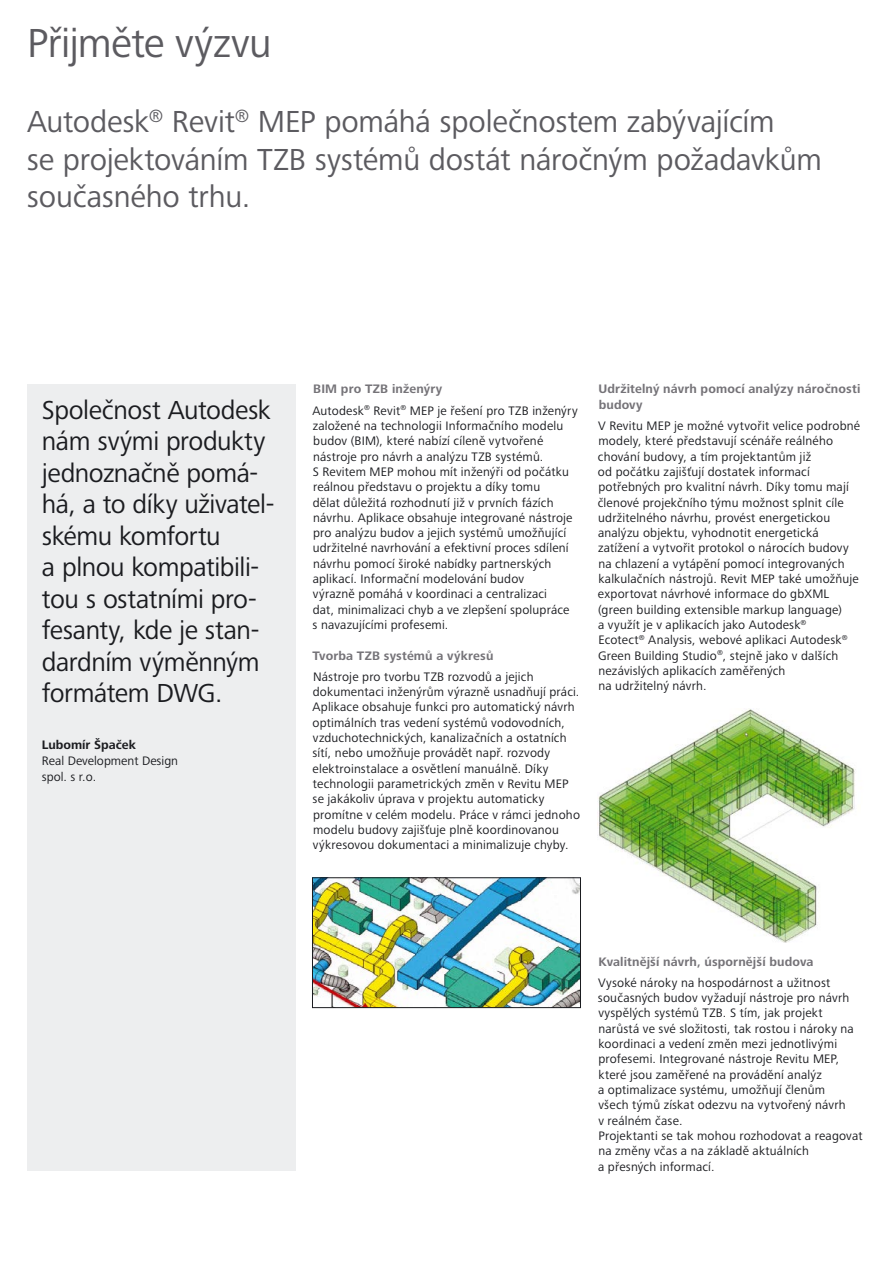
<style>
.page{position:relative;width:893px;height:1263px;background:#fff}
.page>*{position:absolute;margin:0;border:0;box-sizing:border-box;transform-origin:0 0}
.t1{font:42px "Frutiger Next LTW1 G";letter-spacing:-.015em;color:#5c5b60}
.t2{font:31.5px/37.5px "Frutiger Next LTW1 G";letter-spacing:-.01em;color:#5c5b60}
.t3{font:27px/31.5px "Frutiger Next LTW1 G";letter-spacing:-.015em;color:#1b1c20}
.t4{font:12.75px/15.3px "Frutiger Next LTW1 G";letter-spacing:.015em;color:#1b1c20}
.t5{font:700 12.75px/15.3px "Frutiger Next LTW1 G";letter-spacing:.01em;color:#757378}
.t6{font:700 12.75px "Frutiger Next LTW1 G";color:#1b1c20}
.s1{font-weight:700;color:#757378}
</style>
<div class="page">
<div style="left:27px;top:384px;width:268px;height:786px;background:#edeeef"></div>
<img style="left:314px;top:879px;width:265px;height:127px">
<div style="left:312px;top:877px;width:269px;height:131px;border:1px solid #1b1c20"></div>
<img style="left:598px;top:709px;width:258px;height:233px">
<h1 class="t1" style="left:27px;top:19px;width:246px">Přijměte výzvu</h1>
<h2 class="t2" style="left:27px;top:104px;width:796px">Autodesk<sup>®</sup> Revit<sup>®</sup> MEP pomáhá společnostem zabývajícím<br>se projektováním TZB systémů dostát náročným požadavkům současného trhu.</h2>
<h3 class="t3" style="left:42px;top:395px;width:234px">Společnost Autodesk nám svými produkty jednoznačně pomá&shy;há, a to díky uživatel&shy;skému komfortu<br>a plnou kompatibili&shy;tou s ostatními pro&shy;fesanty, kde je stan&shy;dardním výměnným formátem DWG.</h3>
<p class="t6" style="left:42px;top:738px;width:96px">Lubomír Špaček</p>
<p class="t4" style="left:42px;top:753px;width:138px;line-height:15.8px">Real Development Design spol. s r.o.</p>
<p class="t4" style="left:312px;top:379px;width:267px;line-height:21.3px"><span class="s1">BIM pro TZB inženýry<br></span>Autodesk<sup>®</sup> Revit<sup>®</sup> MEP je řešení pro TZB inženýry</p>
<p class="t4" style="left:313px;top:418px;width:261px">založené na technologii Informačního modelu budov (BIM), které nabízí cíleně vytvořené nástroje pro návrh a analýzu TZB systémů.<br>S Revitem MEP mohou mít inženýři od počátku reálnou představu o projektu a díky tomu<br>dělat důležitá rozhodnutí již v prvních fázích návrhu. Aplikace obsahuje integrované nástroje pro analýzu budov a jejich systémů umožňující udržitelné navrhování a efektivní proces sdílení návrhu pomocí široké nabídky partnerských aplikací. Informační modelování budov<br>výrazně pomáhá v koordinaci a centralizaci<br>dat, minimalizaci chyb a ve zlepšení spolupráce s navazujícími profesemi.</p>
<p class="t5" style="left:313px;top:648px;width:182px">Tvorba TZB systémů a výkresů</p>
<p class="t4" style="left:312px;top:669px;width:269px">Nástroje pro tvorbu TZB rozvodů a jejich dokumentaci inženýrům výrazně usnadňují práci.<br>Aplikace obsahuje funkci pro automatický návrh optimálních tras vedení systémů vodovodních, vzduchotechnických, kanalizačních a ostatních sítí, nebo umožňuje provádět např. rozvody elektroinstalace a osvětlení manuálně. Díky technologii parametrických změn v Revitu MEP se jakákoliv úprava v projektu automaticky promítne v celém modelu. Práce v rámci jednoho modelu budovy zajišťuje plně koordinovanou výkresovou dokumentaci a minimalizuje chyby.</p>
<p class="t5" style="left:598px;top:382px;width:263px">Udržitelný návrh pomocí analýzy náročnosti budovy</p>
<p class="t4" style="left:598px;top:418px;width:264px">V Revitu MEP je možné vytvořit velice podrobné modely, které představují scénáře reálného chování budovy, a tím projektantům již<br>od počátku zajišťují dostatek informací potřebných pro kvalitní návrh. Díky tomu mají členové projekčního týmu možnost splnit cíle udržitelného návrhu, provést energetickou analýzu objektu, vyhodnotit energetická zatížení a vytvořit protokol o nárocích budovy na chlazení a vytápění pomocí integrovaných kalkulačních nástrojů. Revit MEP také umožňuje exportovat návrhové informace do gbXML (green building extensible markup language)<br>a využít je v aplikacích jako Autodesk<sup>®<br></sup>Ecotect<sup>®</sup> Analysis, webové aplikaci Autodesk<sup>® </sup>Green Building Studio<sup>®</sup>, stejně jako v dalších nezávislých aplikacích zaměřených<br>na udržitelný návrh.</p>
<p class="t5" style="left:599px;top:954px;width:216px">Kvalitnější návrh, úspornější budova</p>
<p class="t4" style="left:598px;top:975px;width:266px">Vysoké nároky na hospodárnost a užitnost současných budov vyžadují nástroje pro návrh vyspělých systémů TZB. S tím, jak projekt narůstá ve své složitosti, tak rostou i nároky na koordinaci a vedení změn mezi jednotlivými profesemi. Integrované nástroje Revitu MEP, které jsou zaměřené na provádění analýz<br>a optimalizace systému, umožňují členům<br>všech týmů získat odezvu na vytvořený návrh<br>v reálném čase.<br>Projektanti se tak mohou rozhodovat a reagovat na změny včas a na základě aktuálních<br>a přesných informací.</p>
</div>
